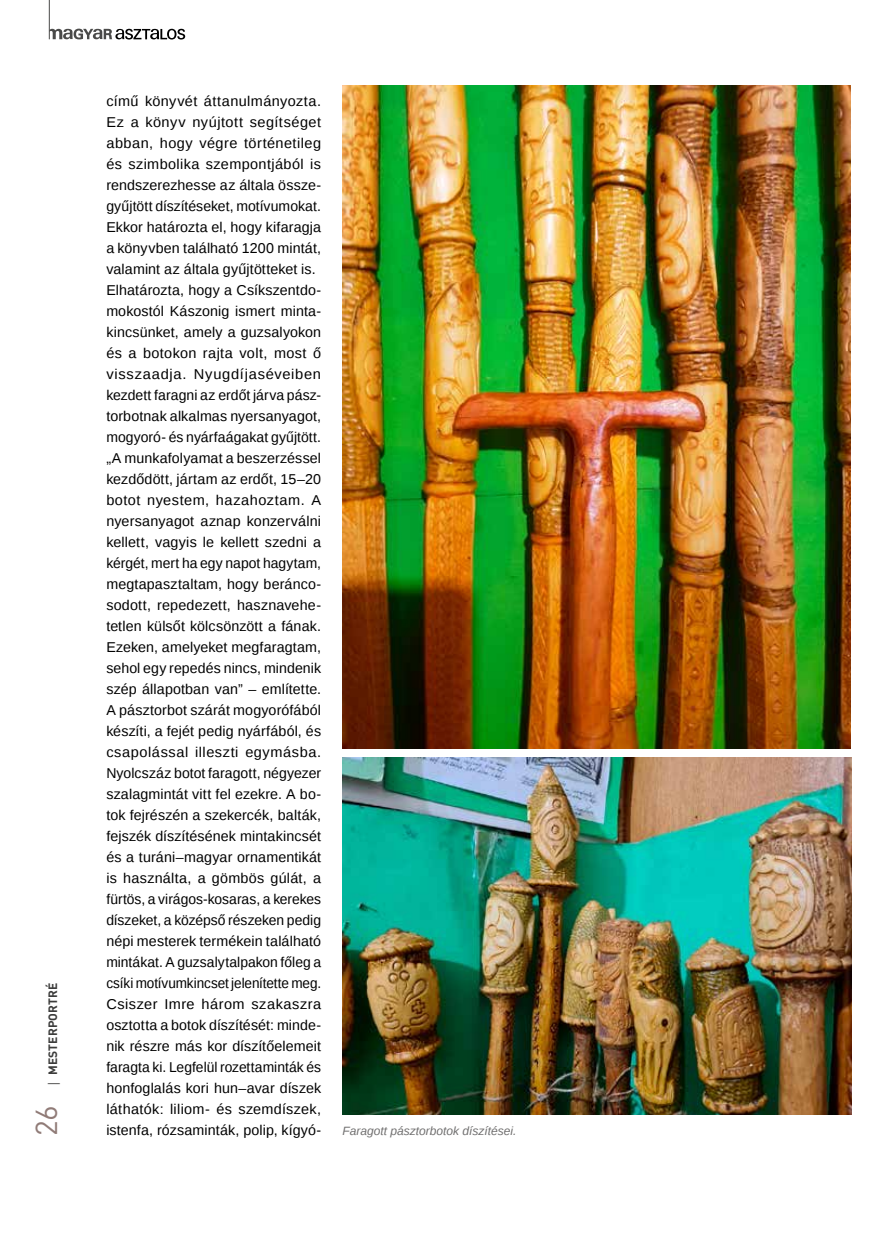
<style>
.page{position:relative;width:872px;height:1242px;background:#fff}
.page>*{position:absolute;margin:0;border:0;box-sizing:border-box;transform-origin:0 0}
.t1{font:30px "DIN Pro";color:#907b77}
.t2{font:14.25px/21px "Liberation Sans";letter-spacing:.01em;color:#000}
.t3{font:italic 12px "Liberation Sans";color:#706f6f}
.t4{font:700 12px "DIN Pro";letter-spacing:.01em;color:#3c3c3b}
.s1{font-family:"Open Sans";font-weight:400}
</style>
<div class="page">
<svg style="left:49px;top:29px;width:136px;height:11px"></svg>
<hr style="left:49px;top:0;width:1px;height:39px;background:#4a4a49">
<img style="left:342px;top:757px;width:509px;height:357px">
<img style="left:342px;top:85px;width:508px;height:663px">
<p class="t4" style="left:45px;top:1087px;width:106px;rotate:-90deg"><span class="s1">|</span> MESTERPORTRÉ</p>
<h1 class="t1" style="left:26px;top:1136px;width:33px;rotate:-90deg">26</h1>
<p class="t2" style="left:106px;top:91px;width:216px">című könyvét áttanulmányozta.<br>Ez a könyv nyújtott segítséget abban, hogy végre történetileg és szimbolika szempontjából is rendszerezhesse az általa össze&shy;gyűjtött díszítéseket, motívumokat.<br>Ekkor határozta el, hogy kifaragja a könyvben található 1200 mintát, valamint az általa gyűjtötteket is.<br>Elhatározta, hogy a Csíkszentdo&shy;mokostól Kászonig ismert minta&shy;kincsünket, amely a guzsalyokon és a botokon rajta volt, most ő visszaadja. Nyugdíjaséveiben kezdett faragni az erdőt járva pász&shy;torbotnak alkalmas nyersanyagot, mogyoró- és nyárfaágakat gyűjtött. „A munkafolyamat a beszerzéssel kezdődött, jártam az erdőt, 15–20 botot nyestem, hazahoztam. A nyersanyagot aznap konzerválni kellett, vagyis le kellett szedni a kérgét, mert ha egy napot hagytam, megtapasztaltam, hogy beránco&shy;sodott, repedezett, hasznavehe&shy;tetlen külsőt kölcsönzött a fának.<br>Ezeken, amelyeket megfaragtam, sehol egy repedés nincs, mindenik szép állapotban van” – említette.<br>A pásztorbot szárát mogyorófából készíti, a fejét pedig nyárfából, és csapolással illeszti egymásba.<br>Nyolcszáz botot faragott, négyezer szalagmintát vitt fel ezekre. A bo&shy;tok fejrészén a szekercék, balták, fejszék díszítésének mintakincsét és a turáni–magyar ornamentikát is használta, a gömbös gúlát, a fürtös, a virágos-kosaras, a kerekes díszeket, a középső részeken pedig népi mesterek termékein található mintákat. A guzsalytalpakon főleg a csíki motívumkincset jelenítette meg.<br>Csiszer Imre három szakaszra osztotta a botok díszítését: minde&shy;nik részre más kor díszítőelemeit faragta ki. Legfelül rozettaminták és honfoglalás kori hun–avar díszek láthatók: liliom- és szemdíszek, istenfa, rózsaminták, polip, kígyó-</p>
<p class="t3" style="left:342px;top:1123px;width:176px">Faragott pásztorbotok díszítései.</p>
</div>
